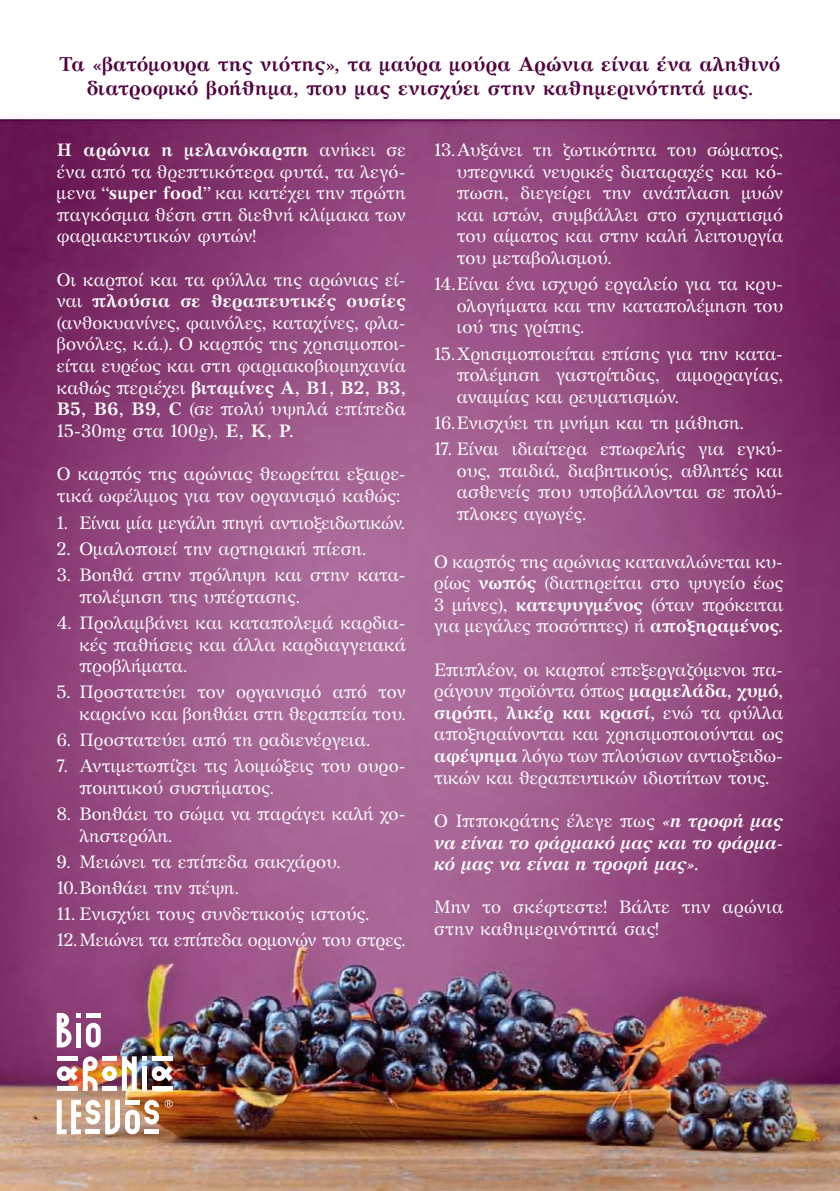
<style>
.page{position:relative;width:840px;height:1191px;background:#fff}
.page>*{position:absolute;margin:0;border:0;box-sizing:border-box;transform-origin:0 0}
.t1{font:700 20px/24px "GFS Artemisia";letter-spacing:.005em;color:#51033f;text-align:center}
.t2{font:18px/21.6px "GFS Artemisia";letter-spacing:.01em;color:#fff;text-align:justify}
.t3{font:italic 700 18px/21.6px "GFS Artemisia";letter-spacing:-.01em;color:#fff;text-align:justify}
.s1{font-weight:700}
.s2{font-weight:400;font-style:normal}
</style>
<div class="page">
<img style="left:0;top:119px;width:839px;height:1072px">
<img style="left:57px;top:1056px;width:115px;height:34px">
<svg style="left:57px;top:1013px;width:44px;height:34px"></svg>
<div style="left:86px;top:1013px;width:15px;height:5px;background:#fff"></div>
<svg style="left:57px;top:1099px;width:115px;height:35px"></svg>
<p class="t1" style="left:59px;top:50px;width:722px">Τα «βατόμουρα της νιότης», τα μαύρα μούρα Αρώνια είναι ένα αληθινό διατροφικό βοήθημα, που μας ενισχύει στην καθημερινότητά μας.</p>
<p class="t2" style="left:57px;top:138px;width:350px"><span class="s1">Η αρώνια η μελανόκαρπη</span> ανήκει σε ένα από τα θρεπτικότερα φυτά, τα λεγό&shy;μενα <span class="s1">“super food”</span> και κατέχει την πρώτη παγκόσμια θέση στη διεθνή κλίμακα των φαρμακευτικών φυτών!</p>
<p class="t2" style="left:57px;top:268px;width:350px">Οι καρποί και τα φύλλα της αρώνιας εί&shy;ναι <span class="s1">πλούσια σε θεραπευτικές ουσίες </span>(ανθοκυανίνες, φαινόλες, καταχίνες, φλα&shy;βονόλες, κ.ά.). Ο καρπός της χρησιμοποι&shy;είται ευρέως και στη φαρμακοβιομηχανία καθώς περιέχει <span class="s1">βιταμίνες Α, Β1, Β2, Β3, Β5, Β6, Β9, C</span> (σε πολύ υψηλά επίπεδα 15-30mg στα 100g), <span class="s1">E, K, P.</span></p>
<p class="t2" style="left:57px;top:462px;width:350px">Ο καρπός της αρώνιας θεωρείται εξαιρε&shy;τικά ωφέλιμος για τον οργανισμό καθώς:</p>
<p class="t2" style="left:57px;top:511px;width:350px">1. Είναι μία μεγάλη πηγή αντιοξειδωτικών.</p>
<p class="t2" style="left:57px;top:537px;width:311px">2. Ομαλοποιεί την αρτηριακή πίεση.</p>
<p class="t2" style="left:79px;top:563px;width:327px;text-indent:-23px">3. Βοηθά στην πρόληψη και στην κατα&shy;πολέμηση της υπέρτασης.</p>
<p class="t2" style="left:79px;top:611px;width:327px;text-indent:-23px">4. Προλαμβάνει και καταπολεμά καρδια&shy;κές παθήσεις και άλλα καρδιαγγειακά προβλήματα.</p>
<p class="t2" style="left:57px;top:680px;width:350px;text-align:right">5. Προστατεύει τον οργανισμό από τον καρκίνο και βοηθάει στη θεραπεία του.</p>
<p class="t2" style="left:57px;top:728px;width:315px">6. Προστατεύει από τη ραδιενέργεια.</p>
<p class="t2" style="left:79px;top:754px;width:327px;text-indent:-23px">7. Αντιμετωπίζει τις λοιμώξεις του ουρο&shy;ποιητικού συστήματος.</p>
<p class="t2" style="left:79px;top:802px;width:327px;text-indent:-23px">8. Βοηθάει το σώμα να παράγει καλή χο&shy;ληστερόλη.</p>
<p class="t2" style="left:57px;top:847px;width:285px;line-height:26.2px">9. Μειώνει τα επίπεδα σακχάρου.<br>10.Βοηθάει την πέψη.</p>
<p class="t2" style="left:57px;top:900px;width:350px;line-height:26.2px">11. Ενισχύει τους συνδετικούς ιστούς.<br>12.Μειώνει τα επίπεδα ορμονών του στρες.</p>
<p class="t2" style="left:456px;top:138px;width:328px;text-indent:-23px">13.Αυξάνει τη ζωτικότητα του σώματος, υπερνικά νευρικές διαταραχές και κό&shy;πωση, διεγείρει την ανάπλαση μυών και ιστών, συμβάλλει στο σχηματισμό του αίματος και στην καλή λειτουργία του μεταβολισμού.</p>
<p class="t2" style="left:456px;top:272px;width:327px;text-indent:-23px">14.Είναι ένα ισχυρό εργαλείο για τα κρυ&shy;ολογήματα και την καταπολέμηση του ιού της γρίπης.</p>
<p class="t2" style="left:456px;top:342px;width:327px;text-indent:-23px">15.Χρησιμοποιείται επίσης για την κατα&shy;πολέμηση γαστρίτιδας, αιμορραγίας, αναιμίας και ρευματισμών.</p>
<p class="t2" style="left:434px;top:411px;width:311px">16.Ενισχύει τη μνήμη και τη μάθηση.</p>
<p class="t2" style="left:456px;top:437px;width:327px;text-indent:-23px">17. Είναι ιδιαίτερα επωφελής για εγκύ&shy;ους, παιδιά, διαβητικούς, αθλητές και ασθενείς που υποβάλλονται σε πολύ&shy;πλοκες αγωγές.</p>
<p class="t2" style="left:434px;top:550px;width:350px">Ο καρπός της αρώνιας καταναλώνεται κυ&shy;ρίως <span class="s1">νωπός</span> (διατηρείται στο ψυγείο έως 3 μήνες), <span class="s1">κατεψυγμένος</span> (όταν πρόκειται για μεγάλες ποσότητες) ή <span class="s1">αποξηραμένος.</span></p>
<p class="t2" style="left:434px;top:658px;width:350px">Επιπλέον, οι καρποί επεξεργαζόμενοι πα&shy;ράγουν προϊόντα όπως <span class="s1">μαρμελάδα, χυμό, σιρόπι, λικέρ και κρασί,</span> ενώ τα φύλλα αποξηραίνονται και χρησιμοποιούνται ως <span class="s1">αφέψημα</span> λόγω των πλούσιων αντιοξειδω&shy;τικών και θεραπευτικών ιδιοτήτων τους.</p>
<p class="t3" style="left:434px;top:808px;width:350px"><span class="s2">Ο Ιπποκράτης έλεγε πως</span> «η τροφή μας να είναι το φάρμακό μας και το φάρμα&shy;κό μας να είναι η τροφή μας».</p>
<p class="t2" style="left:434px;top:895px;width:350px">Μην το σκέφτεστε! Βάλτε την αρώνια στην καθημερινότητά σας!</p>
</div>
